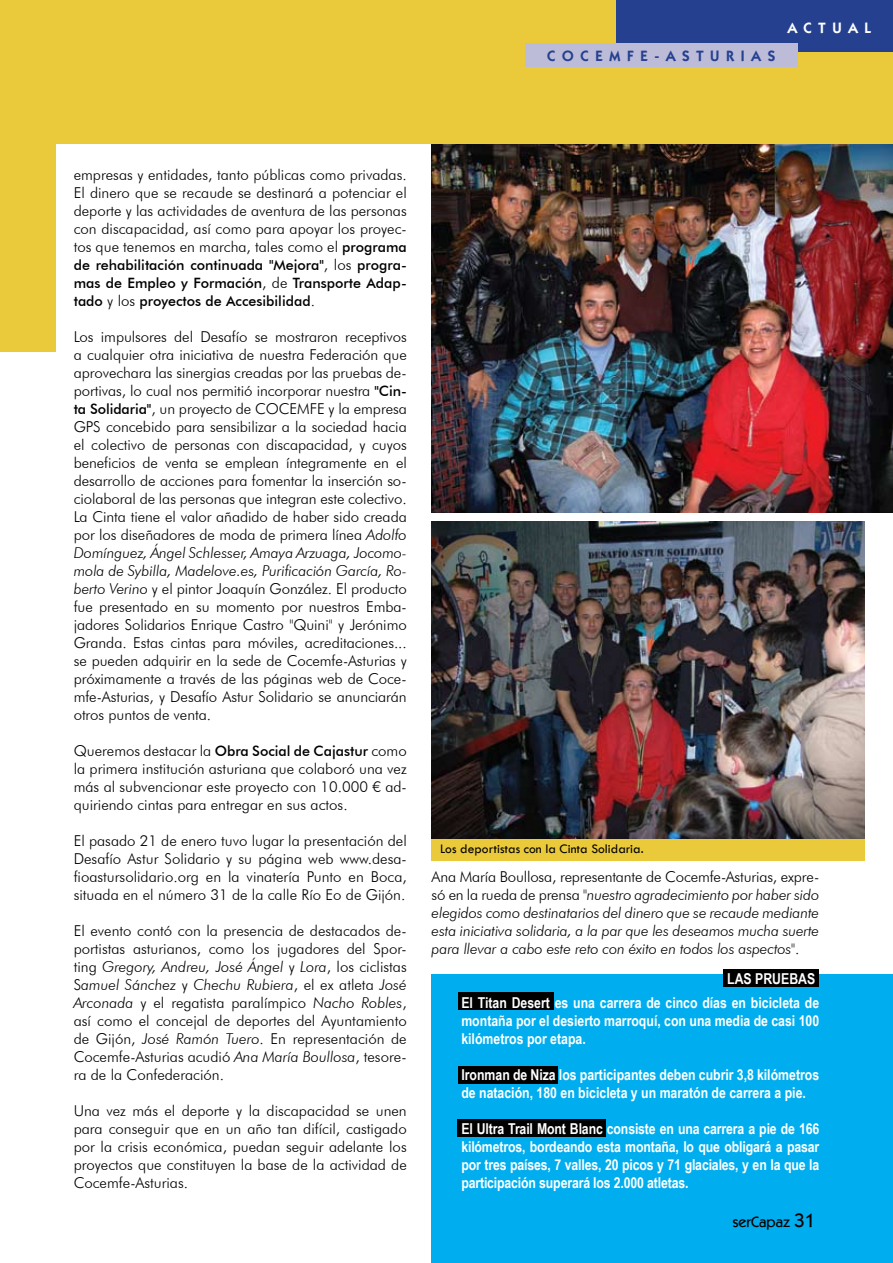
<style>
.page{position:relative;width:893px;height:1263px;background:#fff}
.page>*{position:absolute;margin:0;border:0;box-sizing:border-box;transform-origin:0 0}
.t1{font:300 15px/18px "Futura BT";color:#000;text-align:justify}
.t2{font:700 15px/18px "Arial Narrow";color:#fff;text-align:justify}
.t3{font:italic 300 15px/18px "Futura BT";letter-spacing:-.01em;color:#000;text-align:justify}
.t4{font:600 15px "Kabel IT Cby BT";letter-spacing:.45em;color:#25408f}
.t5{font:500 15px "Kabel IT Cby BT";color:#000}
.t6{font:600 15px "Kabel IT Cby BT";letter-spacing:.45em;color:#fff}
.t7{font:500 14.25px/18px "Futura BT";color:#000;text-align:justify}
.t8{font:13.5px "Tw Cen";color:#000}
.s1{font-weight:500;font-size:14.25px}
.s2{font-weight:300;font-size:15px}
.s3{font-style:italic}
.s4{font-style:normal}
.s5{font-size:19.5px}
</style>
<div class="page">
<div style="left:432px;top:975px;width:461px;height:288px;background:#00aeef"></div>
<div style="left:0;top:0;width:893px;height:351px;background:#eac93b"></div>
<div style="left:617px;top:0;width:276px;height:51px;background:#25408f"></div>
<div style="left:525px;top:43px;width:272px;height:23px;background:#bcbcd9"></div>
<div style="left:57px;top:145px;width:401px;height:453px;background:#fff"></div>
<img style="left:432px;top:521px;width:433px;height:318px">
<img style="left:432px;top:145px;width:461px;height:367px">
<div style="left:458px;top:1066px;width:100px;height:18px;background:#000"></div>
<div style="left:458px;top:992px;width:95px;height:18px;background:#000"></div>
<div style="left:458px;top:1119px;width:148px;height:18px;background:#000"></div>
<div style="left:724px;top:969px;width:95px;height:17px;background:#000"></div>
<div style="left:432px;top:839px;width:433px;height:21px;background:#eac93b"></div>
<p class="t4" style="left:547px;top:46px;width:176px">COCEMFE-ASTUR</p>
<p class="t4" style="left:741px;top:46px;width:36px">IAS</p>
<p class="t6" style="left:788px;top:18px;width:85px">ACTUAL</p>
<p class="t1" style="left:74px;top:166px;width:335px">empresas y entidades, tanto públicas como privadas.<br>El dinero que se recaude se destinará a potenciar el deporte y las actividades de aventura de las personas con discapacidad, así como para apoyar los proyec&shy;tos que tenemos en marcha, tales como el <span class="s1">programa</span></p>
<p class="t7" style="left:74px;top:256px;width:335px">de rehabilitación continuada "Mejora"<span class="s2">, los</span> progra&shy;mas de Empleo y Formación<span class="s2">, de</span> Transporte Adap&shy;tado <span class="s2">y los</span> proyectos de Accesibilidad<span class="s2">.</span></p>
<p class="t1" style="left:74px;top:328px;width:335px">Los impulsores del Desafío se mostraron receptivos a cualquier otra iniciativa de nuestra Federación que aprovechara las sinergias creadas por las pruebas de&shy;portivas, lo cual nos permitió incorporar nuestra <span class="s1">"Cin&shy;ta Solidaria"</span>, un proyecto de Cocemfe</p>
<p class="t1" style="left:74px;top:400px;width:335px;text-indent:255px">y la empresa GPS concebido para sensibilizar a la sociedad hacia el colectivo de personas con discapacidad, y cuyos beneficios de venta se emplean íntegramente en el desarrollo de acciones para fomentar la inserción so&shy;ciolaboral de las personas que integran este colectivo.<br>La Cinta tiene el valor añadido de haber sido creada por los diseñadores de moda de primera línea <span class="s3">Adolfo Domínguez, Ángel Schlesser, Amaya Arzuaga, Jocomo&shy;mola de Sybilla, Madelove.es, Purificación García, Ro&shy;berto Verino</span> y el pintor Joaquín González. El producto fue presentado en su momento por nuestros Emba&shy;jadores Solidarios Enrique Castro "Quini" y Jerónimo Granda. Estas cintas para móviles, acreditaciones... se pueden adquirir en la sede de Cocemfe-Asturias y próximamente a través de las páginas web de Coce&shy;mfe-Asturias, y Desafío Astur Solidario se anunciarán otros puntos de venta.</p>
<p class="t1" style="left:74px;top:742px;width:335px">Queremos destacar la <span class="s1">Obra Social de Cajastur</span> como la primera institución asturiana que colaboró una vez más al subvencionar este proyecto con 10.000 € ad&shy;quiriendo cintas para entregar en sus actos.</p>
<p class="t1" style="left:74px;top:832px;width:335px">El pasado 21 de enero tuvo lugar la presentación del Desafío Astur Solidario y su página web www.desa&shy;fioastursolidario.org en la vinatería Punto en Boca, situada en el número 31 de la calle Río Eo de Gijón.</p>
<p class="t1" style="left:74px;top:922px;width:335px">El evento contó con la presencia de destacados de&shy;portistas asturianos, como los jugadores del Spor&shy;ting <span class="s3">Gregory, Andreu, José Ángel</span> y <span class="s3">Lora</span>, los ciclistas S<span class="s3">amuel Sánchez</span> y <span class="s3">Chechu Rubiera</span>, el ex atleta <span class="s3">José Arconada</span> y el regatista paralímpico <span class="s3">Nacho Robles</span>, así como el concejal de deportes del Ayuntamiento de Gijón, <span class="s3">José Ramón Tuero</span>. En representación de Cocemfe-Asturias acudió <span class="s3">Ana María Boullosa</span>, tesore&shy;ra de la Confederación.</p>
<p class="t1" style="left:74px;top:1102px;width:335px">Una vez más el deporte y la discapacidad se unen para conseguir que en un año tan difícil, castigado por la crisis económica, puedan seguir adelante los proyectos que constituyen la base de la actividad de Cocemfe-Asturias.</p>
<p class="t8" style="left:440px;top:841px;width:205px">Los deportistas con la Cinta Solidaria.</p>
<p class="t3" style="left:432px;top:868px;width:389px"><span class="s4">Ana María Boullosa, representante de Cocemfe-Asturias, expre&shy;só en la rueda de prensa</span> "nuestro agradecimiento por haber sido elegidos como destinatarios del dinero que se recaude mediante esta iniciativa solidaria, a la par que les deseamos mucha suerte para llevar a cabo este reto con éxito en todos los aspectos"<span class="s4">.</span></p>
<p class="t2" style="left:727px;top:968px;width:64px">Las Pruebas</p>
<p class="t2" style="left:461px;top:993px;width:359px">El Titan Desert es una carrera de cinco días en bicicleta de montaña por el desierto marroquí, con una media de casi 100 kilómetros por etapa.</p>
<p class="t2" style="left:461px;top:1065px;width:359px">Ironman de Niza los participantes deben cubrir 3,8 kilómetros de natación, 180 en bicicleta y un maratón de carrera a pie.</p>
<p class="t2" style="left:461px;top:1119px;width:359px">El Ultra Trail Mont Blanc consiste en una carrera a pie de 166 kilómetros, bordeando esta montaña, lo que obligará a pasar por tres países, 7 valles, 20 picos y 71 glaciales, y en la que la participación superará los 2.000 atletas.</p>
<p class="t5" style="left:733px;top:1212px;width:84px">serCapaz <span class="s5">31</span></p>
</div>
